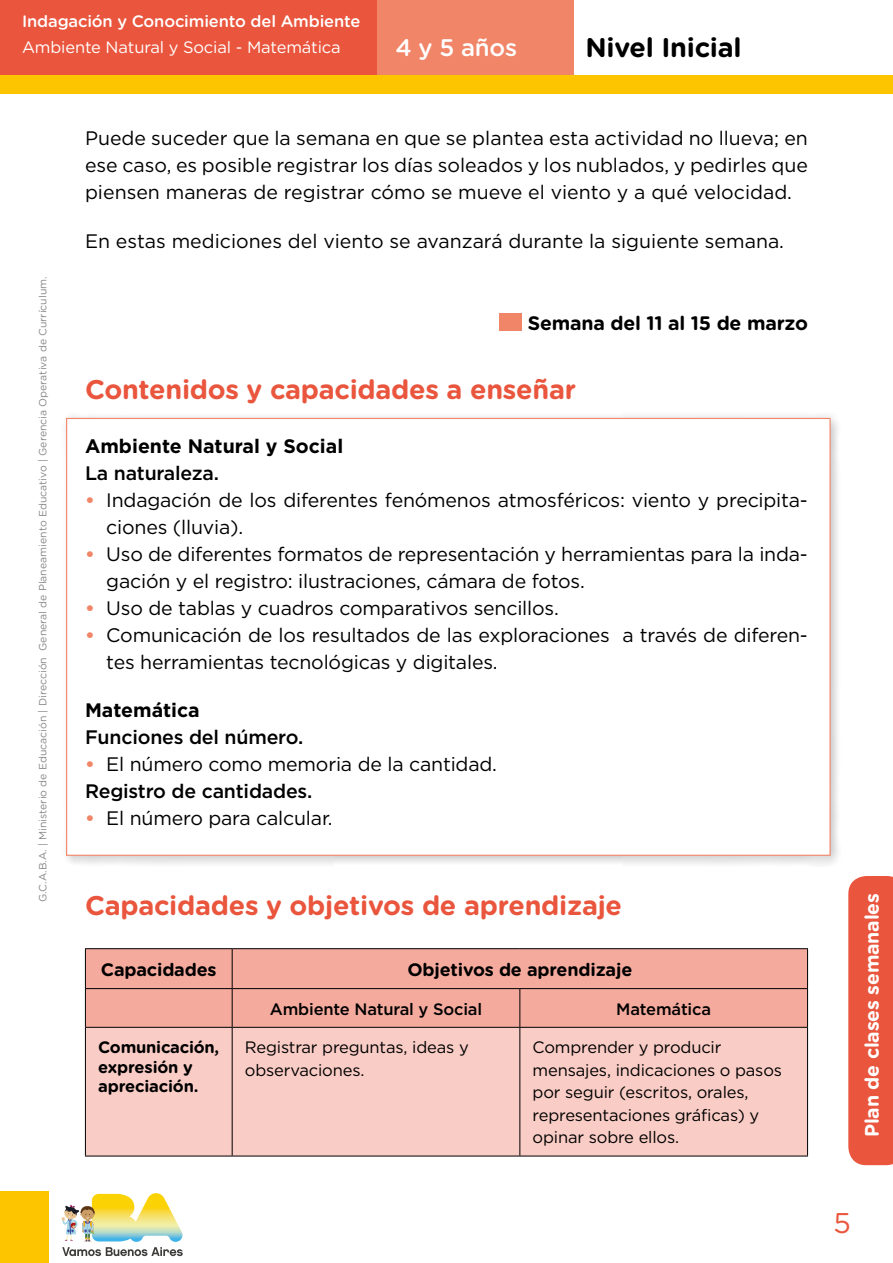
<style>
.page{position:relative;width:893px;height:1263px;background:#fff}
.page>*{position:absolute;margin:0;border:0;box-sizing:border-box;transform-origin:0 0}
.t1{font:28.5px "Gotham Rounded";color:#ea553d}
.t2{font:700 27px "Gotham Rounded";letter-spacing:-.01em;color:#ea553d}
.t3{font:700 27px "Gotham Rounded";letter-spacing:-.01em;color:#000}
.t4{font:500 24px "Gotham Rounded";color:#fff}
.t5{font:19.5px/27px "Gotham";letter-spacing:-.01em;color:#000}
.t6{font:700 19.5px "Gotham";color:#000}
.t7{font:500 19.5px "Gotham";letter-spacing:-.01em;color:#000}
.t8{font:700 19.5px "Gotham Rounded";letter-spacing:-.01em;color:#000}
.t9{font:700 19.5px "Gotham Rounded";letter-spacing:-.01em;color:#fff}
.t10{font:700 18px "Gotham Rounded";letter-spacing:-.01em;color:#000}
.t11{font:16.5px/22.5px "Gotham";letter-spacing:-.01em;color:#000}
.t12{font:700 16.5px/19.5px "Gotham Rounded";letter-spacing:-.01em;color:#000}
.t13{font:500 16.5px "Gotham Rounded";letter-spacing:-.01em;color:#fff}
.t14{font:16.5px "Gotham Rounded";letter-spacing:-.01em;color:#fff}
.t15{font:500 16.5px "Gotham";letter-spacing:-.01em;color:#000}
.t16{font:10.5px "Gotham Rounded";color:#878787}
.s1{font-weight:700;color:#f18568}
.s2{font-weight:500}
</style>
<div class="page">
<div style="left:0;top:0;width:378px;height:75px;background:#ea553d"></div>
<div style="left:378px;top:0;width:196px;height:75px;background:#f18568"></div>
<div style="left:0;top:1191px;width:48px;height:72px;background:#fdc500"></div>
<svg style="left:61px;top:1193px;width:122px;height:63px"></svg>
<div style="left:0;top:75px;width:893px;height:19px;background:#fdc500"></div>
<svg style="left:848px;top:876px;width:45px;height:289px;background:#ea5a43"></svg>
<div style="left:61px;top:412px;width:780px;height:455px;background:#000;opacity:.22"></div>
<div style="left:66px;top:418px;width:765px;height:438px;background:#fff;border:1px solid #f18568"></div>
<div style="left:500px;top:314px;width:22px;height:17px;background:#f18568"></div>
<div style="left:86px;top:949px;width:721px;height:78px;background:#f5aa9e"></div>
<div style="left:86px;top:1028px;width:721px;height:128px;background:#f9ccc5"></div>
<hr style="left:85px;top:948px;width:147px;height:1px;background:#000">
<hr style="left:85px;top:949px;width:1px;height:39px;background:#000">
<hr style="left:232px;top:948px;width:288px;height:1px;background:#000">
<hr style="left:232px;top:949px;width:1px;height:39px;background:#000">
<hr style="left:520px;top:948px;width:288px;height:1px;background:#000">
<hr style="left:807px;top:949px;width:1px;height:39px;background:#000">
<hr style="left:85px;top:988px;width:147px;height:1px;background:#000">
<hr style="left:85px;top:989px;width:1px;height:38px;background:#000">
<hr style="left:232px;top:988px;width:288px;height:1px;background:#000">
<hr style="left:232px;top:989px;width:1px;height:38px;background:#000">
<hr style="left:520px;top:988px;width:288px;height:1px;background:#000">
<hr style="left:519px;top:989px;width:1px;height:38px;background:#000">
<hr style="left:807px;top:989px;width:1px;height:38px;background:#000">
<hr style="left:85px;top:1027px;width:147px;height:1px;background:#000">
<hr style="left:85px;top:1028px;width:1px;height:128px;background:#000">
<hr style="left:232px;top:1027px;width:288px;height:1px;background:#000">
<hr style="left:232px;top:1028px;width:1px;height:128px;background:#000">
<hr style="left:520px;top:1027px;width:288px;height:1px;background:#000">
<hr style="left:519px;top:1028px;width:1px;height:128px;background:#000">
<hr style="left:807px;top:1028px;width:1px;height:128px;background:#000">
<hr style="left:85px;top:1156px;width:147px;height:1px;background:#000">
<hr style="left:232px;top:1156px;width:288px;height:1px;background:#000">
<hr style="left:520px;top:1156px;width:288px;height:1px;background:#000">
<p class="t13" style="left:22px;top:10px;width:340px">Indagación y Conocimiento del Ambiente</p>
<p class="t14" style="left:22px;top:36px;width:320px">Ambiente Natural y Social - Matemática</p>
<p class="t4" style="left:395px;top:31px;width:123px">4 y 5 años</p>
<h2 class="t3" style="left:585px;top:28px;width:158px">Nivel Inicial</h2>
<p class="t16" style="left:35px;top:902px;width:627px;rotate:-90deg">G.C.A.B.A. | Ministerio de Educación | Dirección General de Planeamiento Educativo | Gerencia Operativa de Currículum.</p>
<p class="t5" style="left:85px;top:124px;width:724px;text-align:justify">Puede suceder que la semana en que se plantea esta actividad no llueva; en ese caso, es posible registrar los días soleados y los nublados, y pedirles que piensen maneras de registrar cómo se mueve el viento y a qué velocidad.</p>
<p class="t5" style="left:85px;top:227px;width:700px">En estas mediciones del viento se avanzará durante la siguiente semana.</p>
<p class="t8" style="left:528px;top:308px;width:282px">Semana del 11 al 15 de marzo</p>
<h2 class="t2" style="left:85px;top:369px;width:493px">Contenidos y capacidades a enseñar</h2>
<p class="t6" style="left:85px;top:433px;width:260px">Ambiente Natural y Social</p>
<p class="t7" style="left:85px;top:460px;width:136px">La naturaleza.</p>
<p class="t5" style="left:106px;top:486px;width:703px;text-indent:-21px"><span class="s1">•</span> Indagación de los diferentes fenómenos atmosféricos: viento y precipita&shy;ciones (lluvia).</p>
<p class="t5" style="left:106px;top:540px;width:703px;text-indent:-21px"><span class="s1">•</span> Uso de diferentes formatos de representación y herramientas para la inda&shy;gación y el registro: ilustraciones, cámara de fotos.</p>
<p class="t5" style="left:85px;top:594px;width:475px"><span class="s1">•</span> Uso de tablas y cuadros comparativos sencillos.</p>
<p class="t5" style="left:106px;top:621px;width:703px;text-indent:-21px"><span class="s1">•</span> Comunicación de los resultados de las exploraciones a través de diferen&shy;tes herramientas tecnológicas y digitales.</p>
<p class="t6" style="left:85px;top:697px;width:116px">Matemática</p>
<p class="t7" style="left:85px;top:724px;width:220px">Funciones del número.</p>
<p class="t5" style="left:85px;top:750px;width:413px"><span class="s1">•</span> El número como memoria de la cantidad.<br><span class="s2">Registro de cantidades.</span></p>
<p class="t5" style="left:85px;top:804px;width:249px"><span class="s1">•</span> El número para calcular.</p>
<h2 class="t2" style="left:85px;top:886px;width:539px">Capacidades y objetivos de aprendizaje</h2>
<p class="t10" style="left:101px;top:956px;width:117px">Capacidades</p>
<p class="t10" style="left:407px;top:956px;width:227px">Objetivos de aprendizaje</p>
<p class="t15" style="left:270px;top:998px;width:214px">Ambiente Natural y Social</p>
<p class="t15" style="left:616px;top:998px;width:96px">Matemática</p>
<p class="t12" style="left:98px;top:1037px;width:123px">Comunicación, expresión y apreciación.</p>
<p class="t11" style="left:245px;top:1036px;width:225px">Registrar preguntas, ideas y observaciones.</p>
<p class="t11" style="left:533px;top:1036px;width:251px">Comprender y producir mensajes, indicaciones o pasos por seguir (escritos, orales, representaciones gráficas) y opinar sobre ellos.</p>
<p class="t9" style="left:858px;top:1137px;width:246px;rotate:-90deg">Plan de clases semanales</p>
<h1 class="t1" style="left:833px;top:1203px;width:19px">5</h1>
</div>
